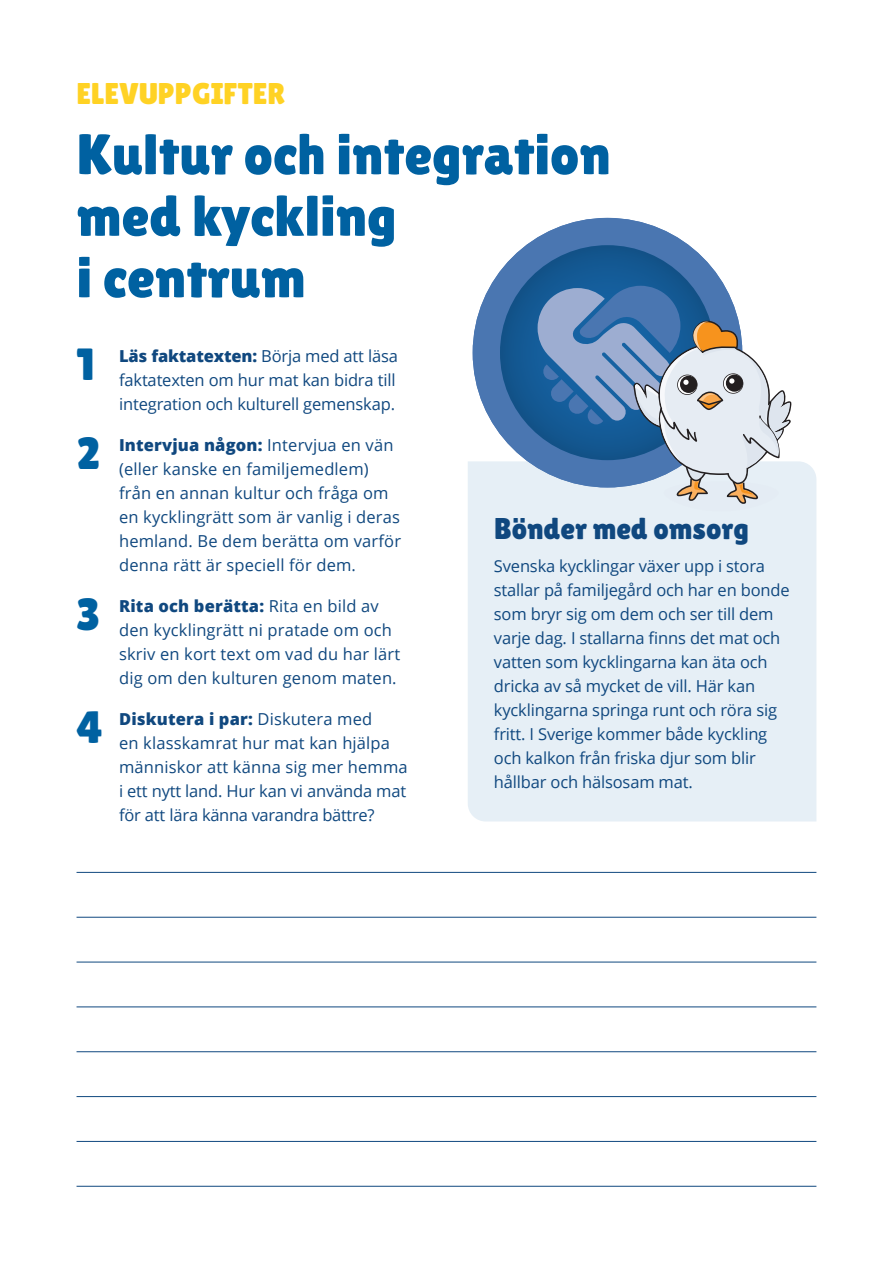
<style>
.page{position:relative;width:893px;height:1263px;background:#fff}
.page>*{position:absolute;margin:0;border:0;box-sizing:border-box;transform-origin:0 0}
.t1{font:57px/61.5px "Lilita One";color:#0061a1}
.t2{font:45px "Lilita One";color:#0061a1}
.t3{font:30px "Lilita One";color:#10487f}
.t4{font:30px "Lilita One";color:#ffd224}
.t5{font:16.5px/24px "Open Sans";letter-spacing:-.01em;color:#10487f}
.t6{font:16.5px/24px "Open Sans";letter-spacing:.01em;color:#10487f}
.s1{font-weight:800}
</style>
<div class="page">
<div style="left:468px;top:461px;width:348px;height:360px;background:#e6eff6"></div>
<div style="left:473px;top:218px;width:269px;height:269px;background:#4a76b1;border-radius:50%"></div>
<div style="left:500px;top:245px;width:215px;height:215px;background:#135790;border-radius:50%"></div>
<svg style="left:538px;top:286px;width:255px;height:225px"></svg>
<hr style="left:77px;top:872px;width:739px;height:1px;background:#10487f">
<hr style="left:77px;top:917px;width:739px;height:1px;background:#10487f">
<hr style="left:77px;top:962px;width:739px;height:1px;background:#10487f">
<hr style="left:77px;top:1007px;width:739px;height:1px;background:#10487f">
<hr style="left:77px;top:1051px;width:739px;height:1px;background:#10487f">
<hr style="left:77px;top:1096px;width:739px;height:1px;background:#10487f">
<hr style="left:77px;top:1141px;width:739px;height:1px;background:#10487f">
<hr style="left:77px;top:1186px;width:739px;height:1px;background:#10487f">
<h3 class="t4" style="left:77px;top:77px;width:210px">ELEVUPPGIFTER</h3>
<h1 class="t1" style="left:77px;top:123px;width:536px">Kultur och integration med kyckling<br>i centrum</h1>
<h2 class="t2" style="left:77px;top:340px;width:20px">1</h2>
<p class="t5" style="left:119px;top:346px;width:280px"><span class="s1">Läs faktatexten:</span> Börja med att läsa faktatexten om hur mat kan bidra till integration och kulturell gemenskap.</p>
<h2 class="t2" style="left:77px;top:429px;width:25px">2</h2>
<p class="t6" style="left:119px;top:435px;width:283px"><span class="s1">Intervjua någon:</span> Intervjua en vän (eller kanske en familjemedlem) från en annan kultur och fråga om en kycklingrätt som är vanlig i deras hemland. Be dem berätta om varför denna rätt är speciell för dem.</p>
<h2 class="t2" style="left:77px;top:590px;width:25px">3</h2>
<p class="t6" style="left:119px;top:596px;width:283px"><span class="s1">Rita och berätta:</span> Rita en bild av den kycklingrätt ni pratade om och skriv en kort text om vad du har lärt dig om den kulturen genom maten.</p>
<h2 class="t2" style="left:77px;top:703px;width:28px">4</h2>
<p class="t5" style="left:119px;top:709px;width:290px"><span class="s1">Diskutera i par:</span> Diskutera med<br>en klasskamrat hur mat kan hjälpa människor att känna sig mer hemma i ett nytt land. Hur kan vi använda mat för att lära känna varandra bättre?</p>
<h3 class="t3" style="left:494px;top:512px;width:256px">Bönder med omsorg</h3>
<p class="t5" style="left:494px;top:555px;width:297px">Svenska kycklingar växer upp i stora stallar på familjegård och har en bonde som bryr sig om dem och ser till dem varje dag. I stallarna finns det mat och vatten som kycklingarna kan äta och dricka av så mycket de vill. Här kan kycklingarna springa runt och röra sig fritt. I Sverige kommer både kyckling och kalkon från friska djur som blir hållbar och hälsosam mat.</p>
</div>
